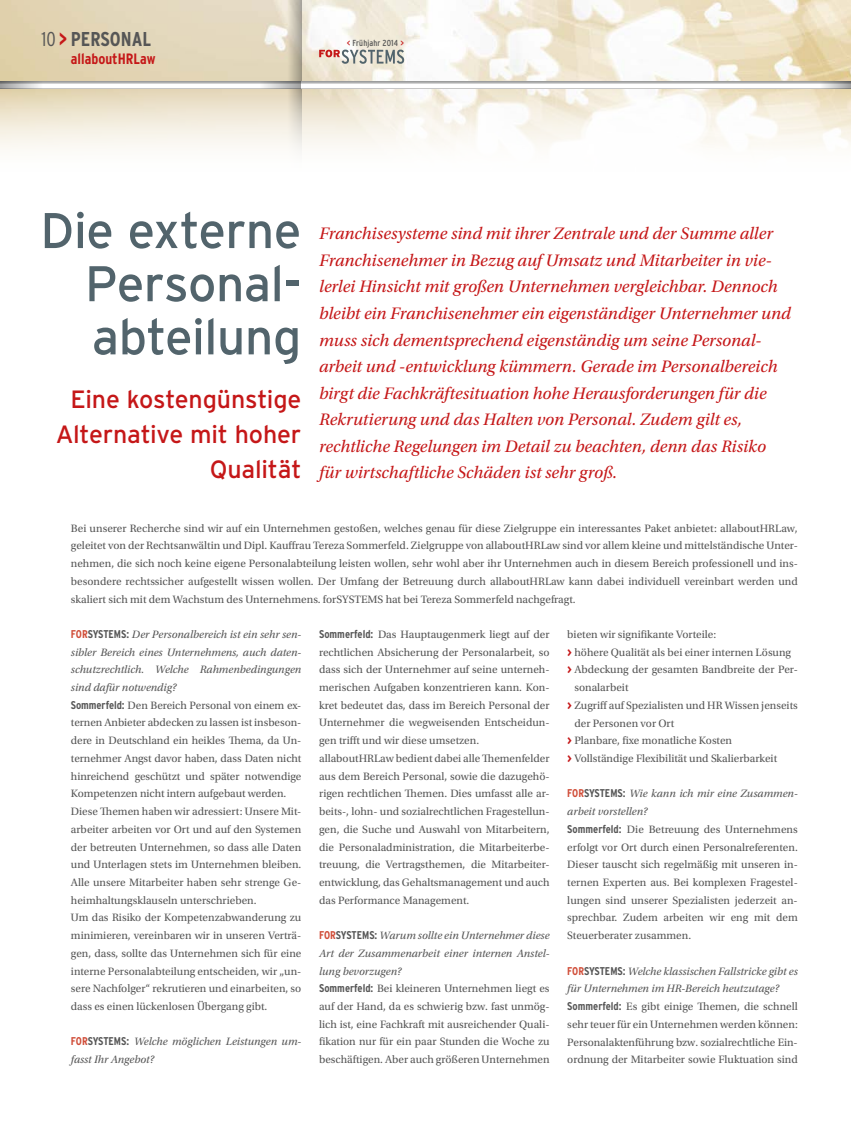
<style>
.page{position:relative;width:851px;height:1134px;background:#fff}
.page>*{position:absolute;margin:0;border:0;box-sizing:border-box;transform-origin:0 0}
.t1{font:50px/53.1px "Interstate";letter-spacing:-.015em;color:#52646c;text-align:justify}
.t2{font:25px/35.4px "Interstate";letter-spacing:-.01em;color:#c51718;text-align:right}
.t3{font:700 condensed 20px "Interstate";color:#565656}
.t4{font:italic 17.5px/26.6px "Utopia Std";color:#c51718}
.t5{font:700 condensed 15px "Interstate";color:#c51718}
.t6{font:11.25px/17.8px "Utopia Std";color:#565656}
.t7{font:italic 11.25px/17.8px "Utopia Std";color:#565656}
.t8{font:condensed 8.75px "Interstate";letter-spacing:.02em;color:#565656}
.s1{font-weight:300}
.s2{font-size:20.62px;color:#c51718}
.s3{font-stretch:normal;color:#c51718}
.s4{font-family:"Interstate";font-weight:700;font-stretch:condensed;color:#d04d38}
.s5{font-family:"Interstate";font-weight:700;font-stretch:condensed}
.s6{font-style:italic}
.s7{font-family:"Interstate";font-weight:700;font-style:normal;font-stretch:condensed;color:#d04d38}
.s8{font-family:"Interstate";font-weight:700;font-style:normal;font-stretch:condensed}
.s9{font-family:"Meta";font-weight:700;color:#c51718}
</style>
<div class="page">
<img style="left:0;top:0;width:850px;height:152px">
<svg style="left:287px;top:0;width:14px;height:152px;background:#d3cdbd"></svg>
<svg style="left:319px;top:50px;width:85px;height:14px"></svg>
<div style="left:25px;top:81px;width:251px;height:8px;background:#fff"></div>
<svg style="left:264px;top:84px;width:37px;height:3px"></svg>
<svg style="left:1px;top:84px;width:37px;height:3px"></svg>
<hr style="left:0;top:81px;width:301px;height:3px;background:#9c9d9d">
<hr style="left:0;top:87px;width:301px;height:2px;background:#9c9d9d">
<div style="left:301px;top:81px;width:549px;height:8px;background:#fff"></div>
<svg style="left:823px;top:84px;width:27px;height:3px"></svg>
<hr style="left:301px;top:81px;width:549px;height:3px;background:#9c9d9d">
<hr style="left:301px;top:87px;width:549px;height:2px;background:#9c9d9d">
<h3 class="t3" style="left:41px;top:28px;width:111px"><span class="s1">10</span> <span class="s2">&gt;</span> PERSONAL</h3>
<p class="t8" style="left:346px;top:38px;width:59px"><span class="s3">&lt;</span> Frühjahr 2014 <span class="s3">&gt;</span></p>
<h3 class="t5" style="left:71px;top:50px;width:86px">allaboutHRLaw</h3>
<h1 class="t1" style="left:85px;top:203px;width:218px;text-indent:-45px">Die externe Personal&shy;abteilung</h1>
<h2 class="t2" style="left:56px;top:381px;width:247px">Eine kostengünstige<br>Alternative mit hoher<br>Qualität</h2>
<p class="t4" style="left:319px;top:220px;width:473px">Franchisesysteme sind mit ihrer Zentrale und der Summe aller Franchisenehmer in Bezug auf Umsatz und Mitarbeiter in vie&shy;lerlei Hinsicht mit großen Unternehmen vergleichbar. Dennoch bleibt ein Franchisenehmer ein eigenständiger Unternehmer und muss sich dementsprechend eigenständig um seine Personal&shy;arbeit und -entwicklung kümmern. Gerade im Personalbereich birgt die Fachkräftesituation hohe Herausforderungen für die Rekrutierung und das Halten von Personal. Zudem gilt es, rechtliche Regelungen im Detail zu beachten, denn das Risiko für wirtschaftliche Schäden ist sehr groß.</p>
<p class="t6" style="left:71px;top:519px;width:728px">Bei unserer Recherche sind wir auf ein Unternehmen gestoßen, welches genau für diese Zielgruppe ein interessantes Paket anbietet: allaboutHRLaw, geleitet von der Rechtsanwältin und Dipl. Kauffrau Tereza Sommerfeld. Zielgruppe von allaboutHRLaw sind vor allem kleine und mittelständische Unter&shy;nehmen, die sich noch keine eigene Personalabteilung leisten wollen, sehr wohl aber ihr Unternehmen auch in diesem Bereich professionell und ins&shy;besondere rechtssicher aufgestellt wissen wollen. Der Umfang der Betreuung durch allaboutHRLaw kann dabei individuell vereinbart werden und skaliert sich mit dem Wachstum des Unternehmens. forSYSTEMS hat bei Tereza Sommerfeld nachgefragt.</p>
<p class="t6" style="left:71px;top:625px;width:232px"><span class="s4">FOR</span><span class="s5">SYSTEMS:</span> <span class="s6">Der Personalbereich ist ein sehr sen&shy;sibler Bereich eines Unternehmens, auch daten&shy;schutzrechtlich. Welche Rahmenbedingungen sind dafür notwendig?<br></span><span class="s5">Sommerfeld:</span> Den Bereich Personal von einem ex&shy;ternen Anbieter abdecken zu lassen ist insbeson&shy;dere in Deutschland ein heikles Thema, da Un&shy;ternehmer Angst davor haben, dass Daten nicht hinreichend geschützt und später notwendige Kompetenzen nicht intern aufgebaut werden.<br>Diese Themen haben wir adressiert: Unsere Mit&shy;arbeiter arbeiten vor Ort und auf den Systemen der betreuten Unternehmen, so dass alle Daten und Unterlagen stets im Unternehmen bleiben.<br>Alle unsere Mitarbeiter haben sehr strenge Ge&shy;heimhaltungsklauseln unterschrieben.<br>Um das Risiko der Kompetenzabwanderung zu minimieren, vereinbaren wir in unseren Verträ&shy;gen, dass, sollte das Unternehmen sich für eine interne Personalabteilung entscheiden, wir „un&shy;sere Nachfolger“ rekrutieren und einarbeiten, so dass es einen lückenlosen Übergang gibt.</p>
<p class="t7" style="left:71px;top:1033px;width:232px"><span class="s7">FOR</span><span class="s8">SYSTEMS:</span> Welche möglichen Leistungen um&shy;fasst Ihr Angebot?</p>
<p class="t6" style="left:319px;top:625px;width:232px"><span class="s5">Sommerfeld:</span> Das Hauptaugenmerk liegt auf der rechtlichen Absicherung der Personalarbeit, so dass sich der Unternehmer auf seine unterneh&shy;merischen Aufgaben konzentrieren kann. Kon&shy;kret bedeutet das, dass im Bereich Personal der Unternehmer die wegweisenden Entscheidun&shy;gen trifft und wir diese umsetzen. allaboutHRLaw bedient dabei alle Themenfelder aus dem Bereich Personal, sowie die dazugehö&shy;rigen rechtlichen Themen. Dies umfasst alle ar&shy;beits-, lohn- und sozialrechtlichen Fragestellun&shy;gen, die Suche und Auswahl von Mitarbeitern, die Personaladministration, die Mitarbeiterbe&shy;treuung, die Vertragsthemen, die Mitarbeiter&shy;entwicklung, das Gehaltsmanagement und auch das Performance Management.</p>
<p class="t6" style="left:319px;top:927px;width:232px"><span class="s4">FOR</span><span class="s5">SYSTEMS:</span> <span class="s6">Warum sollte ein Unternehmer diese Art der Zusammenarbeit einer internen Anstel&shy;lung bevorzugen?<br></span><span class="s5">Sommerfeld:</span> Bei kleineren Unternehmen liegt es auf der Hand, da es schwierig bzw. fast unmög&shy;lich ist, eine Fachkraft mit ausreichender Quali&shy;fikation nur für ein paar Stunden die Woche zu beschäftigen. Aber auch größeren Unternehmen</p>
<p class="t6" style="left:567px;top:626px;width:150px">bieten wir signifikante Vorteile:</p>
<p class="t6" style="left:567px;top:643px;width:225px"><span class="s9">&gt;</span> höhere Qualität als bei einer internen Lösung</p>
<p class="t6" style="left:567px;top:661px;width:232px"><span class="s9">&gt;</span> Abdeckung der gesamten Bandbreite der Per-</p>
<p class="t6" style="left:574px;top:679px;width:56px">sonalarbeit</p>
<p class="t6" style="left:567px;top:696px;width:232px"><span class="s9">&gt;</span> Zugriff auf Spezialisten und HR Wissen jenseits</p>
<p class="t6" style="left:574px;top:714px;width:101px">der Personen vor Ort</p>
<p class="t6" style="left:567px;top:732px;width:166px"><span class="s9">&gt;</span> Planbare, fixe monatliche Kosten</p>
<p class="t6" style="left:567px;top:750px;width:211px"><span class="s9">&gt;</span> Vollständige Flexibilität und Skalierbarkeit</p>
<p class="t6" style="left:567px;top:785px;width:232px"><span class="s4">FOR</span><span class="s5">SYSTEMS:</span> <span class="s6">Wie kann ich mir eine Zusammen&shy;arbeit vorstellen?<br></span><span class="s5">Sommerfeld:</span> Die Betreuung des Unternehmens erfolgt vor Ort durch einen Personalreferenten.<br>Dieser tauscht sich regelmäßig mit unseren in&shy;ternen Experten aus. Bei komplexen Fragestel&shy;lungen sind unserer Spezialisten jederzeit an&shy;sprechbar. Zudem arbeiten wir eng mit dem Steuerberater zusammen.</p>
<p class="t6" style="left:567px;top:962px;width:232px"><span class="s4">FOR</span><span class="s5">SYSTEMS:</span> <span class="s6">Welche klassischen Fallstricke gibt es für Unternehmen im HR-Bereich heutzutage?<br></span><span class="s5">Sommerfeld:</span> Es gibt einige Themen, die schnell sehr teuer für ein Unternehmen werden können:<br>Personalaktenführung bzw. sozialrechtliche Ein&shy;ordnung der Mitarbeiter sowie Fluktuation sind</p>
</div>
